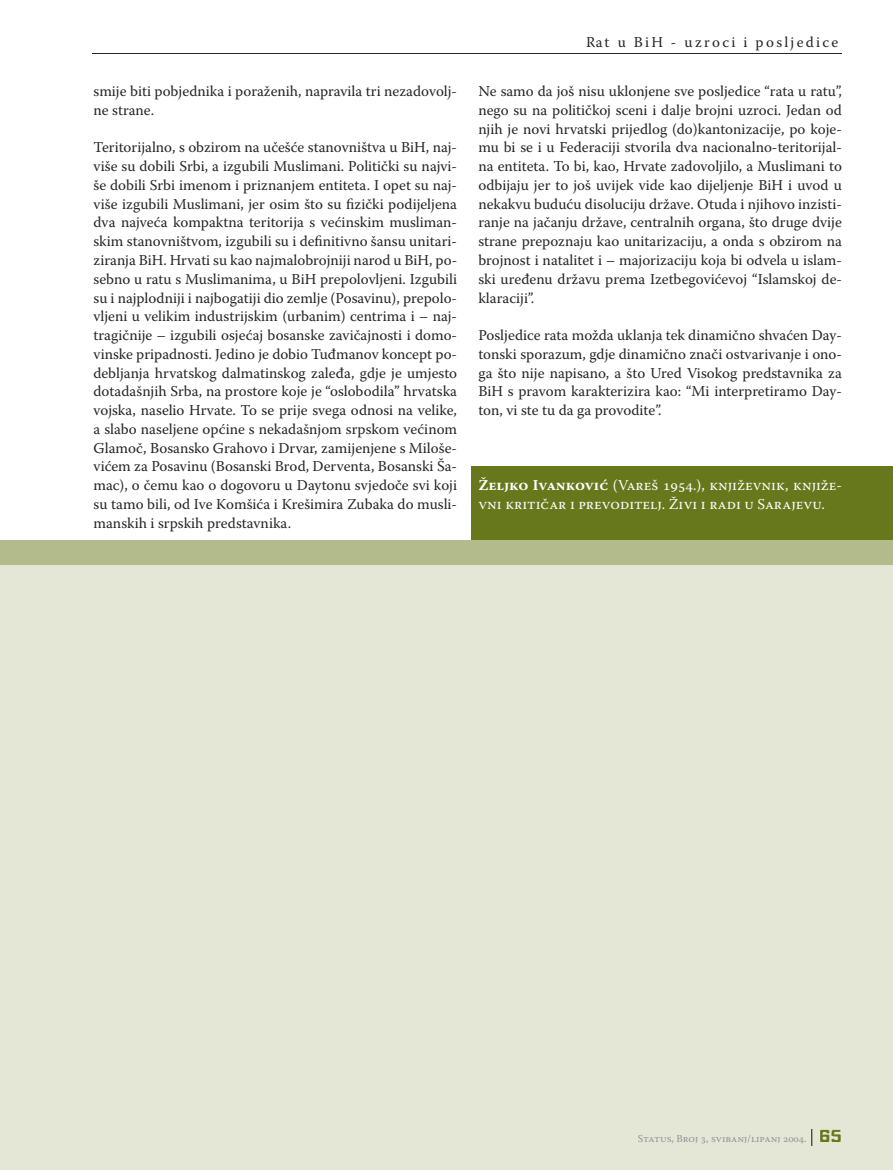
<style>
.page{position:relative;width:893px;height:1170px;background:#fff}
.page>*{position:absolute;margin:0;border:0;box-sizing:border-box;transform-origin:0 0}
.t1{font:15px/18.8px "Warnock Pro";color:#272425;text-align:justify}
.t2{font:15px/18.8px "Warnock Pro";color:#fff}
.t3{font:15px "Warnock Pro";letter-spacing:.15em;color:#272425}
.t4{font:10.5px "Warnock Pro";color:#919396}
.s1{font-weight:700}
.s2{color:#e4e6d6}
.s3{font-size:18px;color:#272425}
.s4{font-family:"CA Alternative Three";font-size:18px;color:#67771c}
</style>
<div class="page">
<hr style="left:92px;top:53px;width:750px;height:1px;background:#272425">
<div style="left:0;top:564px;width:893px;height:605px;background:#e4e6d6"></div>
<div style="left:638px;top:1134px;width:168px;height:8px;background:#e4e6d6"></div>
<hr style="left:811px;top:1128px;width:4px;height:17px;background:#e4e6d6">
<div style="left:820px;top:1129px;width:21px;height:12px;background:#e4e6d6"></div>
<div style="left:471px;top:466px;width:422px;height:74px;background:#67771c"></div>
<div style="left:0;top:540px;width:893px;height:24px;background:#b3bb8d"></div>
<p class="t1" style="left:94px;top:82px;width:365px">smije biti pobjednika i poraženih, napravila tri nezadovolj&shy;ne strane.</p>
<p class="t1" style="left:94px;top:138px;width:365px">Teritorijalno, s obzirom na učešće stanovništva u BiH, naj&shy;više su dobili Srbi, a izgubili Muslimani. Politički su najvi&shy;še dobili Srbi imenom i priznanjem entiteta. I opet su naj&shy;više izgubili Muslimani, jer osim što su fizički podijeljena dva najveća kompaktna teritorija s većinskim musliman&shy;skim stanovništvom, izgubili su i definitivno šansu unitari&shy;ziranja BiH. Hrvati su kao najmalobrojniji narod u BiH, po&shy;sebno u ratu s Muslimanima, u BiH prepolovljeni. Izgubili su i najplodniji i najbogatiji dio zemlje (Posavinu), prepolo&shy;vljeni u velikim industrijskim (urbanim) centrima i – naj&shy;tragičnije – izgubili osjećaj bosanske zavičajnosti i domo&shy;vinske pripadnosti. Jedino je dobio Tuđmanov koncept po&shy;debljanja hrvatskog dalmatinskog zaleđa, gdje je umjesto dotadašnjih Srba, na prostore koje je “oslobodila” hrvatska vojska, naselio Hrvate. To se prije svega odnosi na velike, a slabo naseljene općine s nekadašnjom srpskom većinom Glamoč, Bosansko Grahovo i Drvar, zamijenjene s Miloše&shy;vićem za Posavinu (Bosanski Brod, Derventa, Bosanski Ša&shy;mac), o čemu kao o dogovoru u Daytonu svjedoče svi koji su tamo bili, od Ive Komšića i Krešimira Zubaka do musli&shy;manskih i srpskih predstavnika.</p>
<p class="t3" style="left:586px;top:33px;width:254px">Rat u BiH - uzroci i posljedice</p>
<p class="t1" style="left:478px;top:82px;width:365px">Ne samo da još nisu uklonjene sve posljedice “rata u ratu”, nego su na političkoj sceni i dalje brojni uzroci. Jedan od njih je novi hrvatski prijedlog (do)kantonizacije, po koje&shy;mu bi se i u Federaciji stvorila dva nacionalno-teritorijal&shy;na entiteta. To bi, kao, Hrvate zadovoljilo, a Muslimani to odbijaju jer to još uvijek vide kao dijeljenje BiH i uvod u nekakvu buduću disoluciju države. Otuda i njihovo inzisti&shy;ranje na jačanju države, centralnih organa, što druge dvije strane prepoznaju kao unitarizaciju, a onda s obzirom na brojnost i natalitet i – majorizaciju koja bi odvela u islam&shy;ski uređenu državu prema Izetbegovićevoj “Islamskoj de&shy;klaraciji”.</p>
<p class="t1" style="left:478px;top:325px;width:365px">Posljedice rata možda uklanja tek dinamično shvaćen Day&shy;tonski sporazum, gdje dinamično znači ostvarivanje i ono&shy;ga što nije napisano, a što Ured Visokog predstavnika za BiH s pravom karakterizira kao: “Mi interpretiramo Day&shy;ton, vi ste tu da ga provodite”.</p>
<p class="t2" style="left:478px;top:475px;width:365px"><span class="s1">ŽELJKO IVANKOVIĆ</span> (VAREŠ 1954.), KNJIŽEVNIK, KNJIŽE-<br>VNI KRITIČAR I PREVODITELJ. ŽIVI I RADI U SARAJEVU.</p>
<p class="t4" style="left:638px;top:1131px;width:206px"><span class="s2">STATU</span>S, BROJ 3, SVIBAN<span class="s2">J/LIPAN</span>J 2004. <span class="s3">|</span> <span class="s4">65</span></p>
</div>
